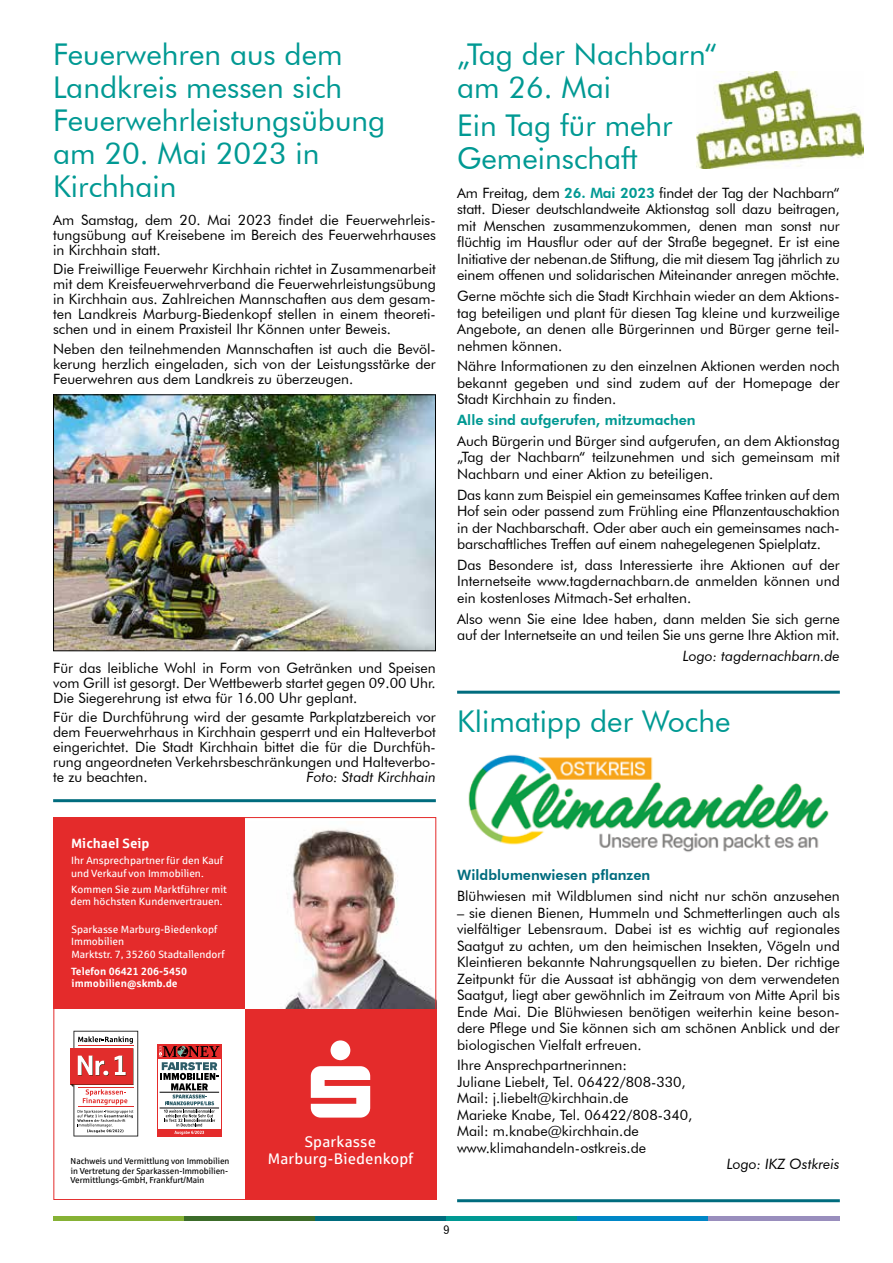
<style>
.page{position:relative;width:893px;height:1263px;background:#fff}
.page>*{position:absolute;margin:0;border:0;box-sizing:border-box;transform-origin:0 0}
.t1{font:30px/33px "Futura BT";color:#009993}
.t2{font:15.3px/17px "Sparkasse Rg";letter-spacing:.01em;color:#fff;text-align:center}
.t3{font:14.25px/16.5px "Futura BT";color:#000;text-align:justify}
.t4{font:italic 14.25px "Futura BT";color:#000}
.t5{font:800 14.25px "Futura BT";color:#009993}
.t6{font:800 14.25px "Futura BT";color:#006c7e}
.t7{font:700 13.5px "Sparkasse Rg";color:#fff}
.t8{font:12px "Gothic 720 BT Roman B";color:#000}
.t9{font:10.5px/12.3px "Sparkasse Rg";color:#fff}
.t10{font:700 10.5px/12.6px "Sparkasse Rg";color:#fff}
.t11{font:8.7px/9.8px "Sparkasse Rg";letter-spacing:-.005em;color:#000}
.s1{font-weight:800;color:#009993}
</style>
<div class="page">
<hr style="left:53px;top:1216px;width:131px;height:4px;background:#86b235">
<hr style="left:184px;top:1216px;width:131px;height:4px;background:#3c6c29">
<hr style="left:315px;top:1216px;width:131px;height:4px;background:#006c7e">
<hr style="left:446px;top:1216px;width:132px;height:4px;background:#009993">
<hr style="left:578px;top:1216px;width:131px;height:4px;background:#0087c7">
<hr style="left:709px;top:1216px;width:131px;height:4px;background:#998ebd">
<hr style="left:53px;top:799px;width:383px;height:3px;background:#006c7e">
<img style="left:55px;top:396px;width:379px;height:253px">
<div style="left:53px;top:394px;width:383px;height:257px;border:1px solid #000"></div>
<div style="left:245px;top:1008px;width:191px;height:192px;background:#e42b2b"></div>
<img style="left:285px;top:829px;width:149px;height:179px">
<div style="left:53px;top:817px;width:192px;height:191px;background:#e42b2b"></div>
<svg style="left:311px;top:1040px;width:59px;height:77px"></svg>
<svg style="left:70px;top:1031px;width:68px;height:105px"></svg>
<div style="left:157px;top:1044px;width:65px;height:92px;background:#e42b2b"></div>
<div style="left:158px;top:1059px;width:63px;height:70px;background:#fff"></div>
<svg style="left:159px;top:1046px;width:60px;height:89px"></svg>
<div style="left:53px;top:817px;width:383px;height:383px;border:1px solid #e42b2b"></div>
<hr style="left:457px;top:691px;width:383px;height:3px;background:#006c7e">
<img style="left:696px;top:72px;width:167px;height:96px">
<hr style="left:457px;top:1199px;width:383px;height:3px;background:#006c7e">
<img style="left:468px;top:754px;width:361px;height:98px">
<h1 class="t1" style="left:53px;top:38px;width:334px">Feuerwehren aus dem<br>Landkreis messen sich<br>Feuerwehrleistungsübung am 20. Mai 2023 in<br>Kirchhain</h1>
<p class="t3" style="left:53px;top:212px;width:384px;line-height:15px">Am Samstag, dem 20. Mai 2023 findet die Feuerwehrleis&shy;tungsübung auf Kreisebene im Bereich des Feuerwehrhauses in Kirchhain statt.</p>
<p class="t3" style="left:53px;top:262px;width:384px;line-height:15px">Die Freiwillige Feuerwehr Kirchhain richtet in Zusammenarbeit mit dem Kreisfeuerwehrverband die Feuerwehrleistungsübung in Kirchhain aus. Zahlreichen Mannschaften aus dem gesam&shy;ten Landkreis Marburg-Biedenkopf stellen in einem theoreti&shy;schen und in einem Praxisteil Ihr Können unter Beweis.</p>
<p class="t3" style="left:53px;top:341px;width:384px;line-height:15px">Neben den teilnehmenden Mannschaften ist auch die Bevöl&shy;kerung herzlich eingeladen, sich von der Leistungsstärke der Feuerwehren aus dem Landkreis zu überzeugen.</p>
<p class="t3" style="left:53px;top:660px;width:384px;line-height:15px">Für das leibliche Wohl in Form von Getränken und Speisen vom Grill ist gesorgt. Der Wettbewerb startet gegen 09.00 Uhr.<br>Die Siegerehrung ist etwa für 16.00 Uhr geplant.</p>
<p class="t3" style="left:53px;top:709px;width:384px;line-height:15px">Für die Durchführung wird der gesamte Parkplatzbereich vor dem Feuerwehrhaus in Kirchhain gesperrt und ein Halteverbot eingerichtet. Die Stadt Kirchhain bittet die für die Durchfüh&shy;rung angeordneten Verkehrsbeschränkungen und Halteverbo&shy;te zu beachten.</p>
<p class="t4" style="left:307px;top:768px;width:131px">Foto: Stadt Kirchhain</p>
<h1 class="t1" style="left:457px;top:38px;width:262px">„Tag der Nachbarn“ am 26. Mai</h1>
<h1 class="t1" style="left:457px;top:108px;width:217px">Ein Tag für mehr<br>Gemeinschaft</h1>
<p class="t3" style="left:457px;top:184px;width:384px">Am Freitag, dem <span class="s1">26. Mai 2023</span> findet der Tag der Nachbarn“ statt. Dieser deutschlandweite Aktionstag soll dazu beitragen, mit Menschen zusammenzukommen, denen man sonst nur flüchtig im Hausflur oder auf der Straße begegnet. Er ist eine Initiative der nebenan.de Stiftung, die mit diesem Tag jährlich zu einem offenen und solidarischen Miteinander anregen möchte.</p>
<p class="t3" style="left:457px;top:288px;width:384px">Gerne möchte sich die Stadt Kirchhain wieder an dem Aktions&shy;tag beteiligen und plant für diesen Tag kleine und kurzweilige Angebote, an denen alle Bürgerinnen und Bürger gerne teil&shy;nehmen können.</p>
<p class="t3" style="left:457px;top:358px;width:384px">Nähre Informationen zu den einzelnen Aktionen werden noch bekannt gegeben und sind zudem auf der Homepage der Stadt Kirchhain zu finden.</p>
<p class="t5" style="left:457px;top:411px;width:240px">Alle sind aufgerufen, mitzumachen</p>
<p class="t3" style="left:457px;top:432px;width:384px">Auch Bürgerin und Bürger sind aufgerufen, an dem Aktionstag „Tag der Nachbarn“ teilzunehmen und sich gemeinsam mit Nachbarn und einer Aktion zu beteiligen.</p>
<p class="t3" style="left:457px;top:486px;width:384px">Das kann zum Beispiel ein gemeinsames Kaffee trinken auf dem Hof sein oder passend zum Frühling eine Pflanzentauschaktion in der Nachbarschaft. Oder aber auch ein gemeinsames nach&shy;barschaftliches Treffen auf einem nahegelegenen Spielplatz.</p>
<p class="t3" style="left:457px;top:556px;width:384px">Das Besondere ist, dass Interessierte ihre Aktionen auf der Internetseite www.tagdernachbarn.de anmelden können und ein kostenloses Mitmach-Set erhalten.</p>
<p class="t3" style="left:457px;top:610px;width:384px">Also wenn Sie eine Idee haben, dann melden Sie sich gerne auf der Internetseite an und teilen Sie uns gerne Ihre Aktion mit.</p>
<p class="t4" style="left:683px;top:647px;width:159px">Logo: tagdernachbarn.de</p>
<h1 class="t1" style="left:457px;top:704px;width:275px">Klimatipp der Woche</h1>
<p class="t7" style="left:71px;top:834px;width:80px">Michael Seip</p>
<p class="t9" style="left:71px;top:854px;width:154px">Ihr Ansprechpartner für den Kauf und Verkauf von Immobilien.</p>
<p class="t9" style="left:71px;top:883px;width:158px">Kommen Sie zum Marktführer mit dem höchsten Kundenvertrauen.</p>
<p class="t9" style="left:71px;top:923px;width:155px">Sparkasse Marburg-Biedenkopf<br>Immobilien<br>Marktstr. 7, 35260 Stadtallendorf</p>
<p class="t10" style="left:71px;top:964px;width:117px">Telefon 06421 206-5450 immobilien@skmb.de</p>
<p class="t11" style="left:71px;top:1156px;width:160px">Nachweis und Vermittlung von Immobilien in Vertretung der Sparkassen-Immobilien-<br>Vermittlungs-GmbH, Frankfurt/Main</p>
<p class="t2" style="left:268px;top:1132px;width:147px">Sparkasse<br>Marburg-Biedenkopf</p>
<p class="t6" style="left:457px;top:867px;width:195px">Wildblumenwiesen pflanzen</p>
<p class="t3" style="left:457px;top:888px;width:384px">Blühwiesen mit Wildblumen sind nicht nur schön anzusehen</p>
<p class="t3" style="left:457px;top:904px;width:384px">– sie dienen Bienen, Hummeln und Schmetterlingen auch als vielfältiger Lebensraum. Dabei ist es wichtig auf regionales Saatgut zu achten, um den heimischen Insekten, Vögeln und Kleintieren bekannte Nahrungsquellen zu bieten. Der richtige Zeitpunkt für die Aussaat ist abhängig von dem verwendeten Saatgut, liegt aber gewöhnlich im Zeitraum von Mitte April bis Ende Mai. Die Blühwiesen benötigen weiterhin keine beson&shy;dere Pflege und Sie können sich am schönen Anblick und der biologischen Vielfalt erfreuen.</p>
<p class="t3" style="left:457px;top:1057px;width:237px;text-align:left">Ihre Ansprechpartnerinnen:<br>Juliane Liebelt, Tel. 06422/808-330, Mail: j.liebelt@kirchhain.de<br>Marieke Knabe, Tel. 06422/808-340, Mail: m.knabe@kirchhain.de www.klimahandeln-ostkreis.de</p>
<p class="t4" style="left:727px;top:1156px;width:115px">Logo: IKZ Ostkreis</p>
<p class="t8" style="left:443px;top:1222px;width:8px">9</p>
</div>
